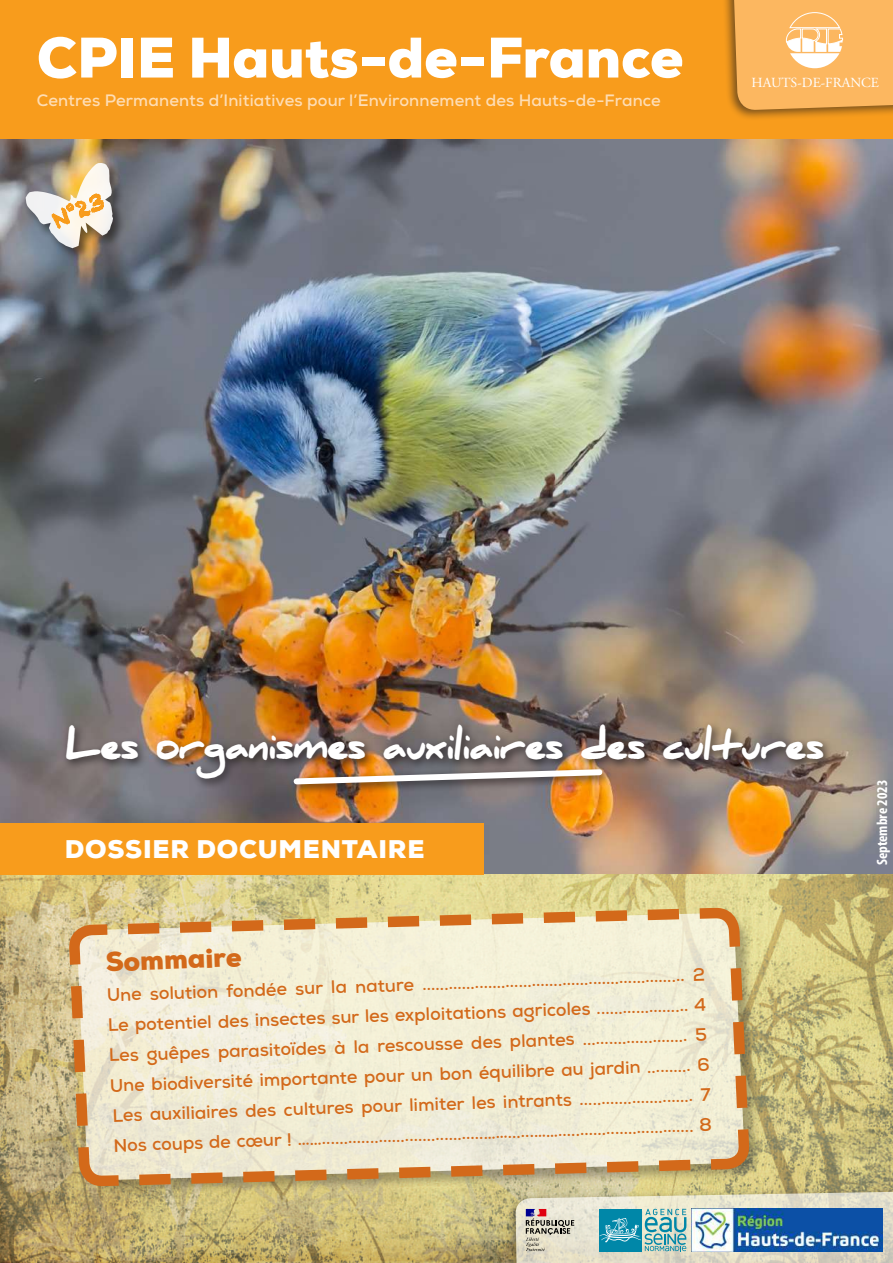
<style>
.page{position:relative;width:893px;height:1263px;background:#fff}
.page>*{position:absolute;margin:0;border:0;box-sizing:border-box;transform-origin:0 0}
.t1{font:900 57px "Nexa";color:#fff}
.t2{font:900 37.5px "Daniel";letter-spacing:-.04em;color:#fff}
.t3{font:900 27px "Nexa";color:#d3691a}
.t4{font:900 25.5px "Nexa";letter-spacing:.03em;color:#fff}
.t5{font:22.5px "Chalkduster";color:#f89c1c}
.t6{font:700 18px/30.2px "Nexa";color:#d3691a;text-align:justify}
.t7{font:700 16.5px "Nexa";letter-spacing:.01em;color:#feddb4}
.t8{font:700 condensed 15px "Myriad Pro";color:#fff}
.t9{font:13.95px "Adobe Garamond Pro";color:#fff}
</style>
<div class="page">
<img style="left:0;top:874px;width:893px;height:389px">
<div style="left:0;top:0;width:893px;height:139px;background:#f89c1c"></div>
<div style="left:722px;top:0;width:171px;height:120px;background:#231f20;opacity:.6"></div>
<svg style="left:733px;top:0;width:160px;height:110px;background:#f7b868"></svg>
<img style="left:0;top:139px;width:893px;height:735px">
<img style="left:753px;top:1154px;width:140px;height:109px">
<svg style="left:65px;top:903px;width:688px;height:360px;background:#e0d7b5"></svg>
<div style="left:60px;top:719px;width:773px;height:70px;background:#231f20;opacity:.8"></div>
<div style="left:288px;top:764px;width:324px;height:31px;background:#231f20;opacity:.8"></div>
<img style="left:290px;top:766px;width:316px;height:21px">
<div style="left:0;top:824px;width:483px;height:51px;background:#f89c1c"></div>
<div style="left:23px;top:161px;width:103px;height:100px;background:#231f20;opacity:.75"></div>
<img style="left:26px;top:162px;width:87px;height:86px">
<h1 class="t1" style="left:37px;top:21px;width:648px">CPIE Hauts-de-France</h1>
<p class="t7" style="left:37px;top:90px;width:625px">Centres Permanents d’Initiatives pour l’Environnement des Hauts-de-France</p>
<p class="t5" style="left:48px;top:209px;width:56px;rotate:-23deg">N°23</p>
<p class="t9" style="left:752px;top:74px;width:129px">HAUTS-DE-FRANCE</p>
<h2 class="t2" style="left:66px;top:724px;width:760px">Les organismes auxiliaires des cultures</h2>
<h3 class="t4" style="left:65px;top:832px;width:361px">DOSSIER DOCUMENTAIRE</h3>
<h3 class="t3" style="left:105px;top:944px;width:138px;rotate:-2deg">Sommaire</h3>
<p class="t6" style="left:106px;top:980px;width:602px;rotate:-2deg">Une solution fondée sur la nature ............................................................ 2<br>Le potentiel des insectes sur les exploitations agricoles ..................... 4<br>Les guêpes parasitoïdes à la rescousse des plantes ........................ 5<br>Une biodiversité importante pour un bon équilibre au jardin .......... 6<br>Les auxiliaires des cultures pour limiter les intrants .......................... 7<br>Nos coups de cœur ! …….....................................……......……............................... 8</p>
<p class="t8" style="left:873px;top:865px;width:87px;rotate:-90deg">Septembre 2023</p>
</div>
